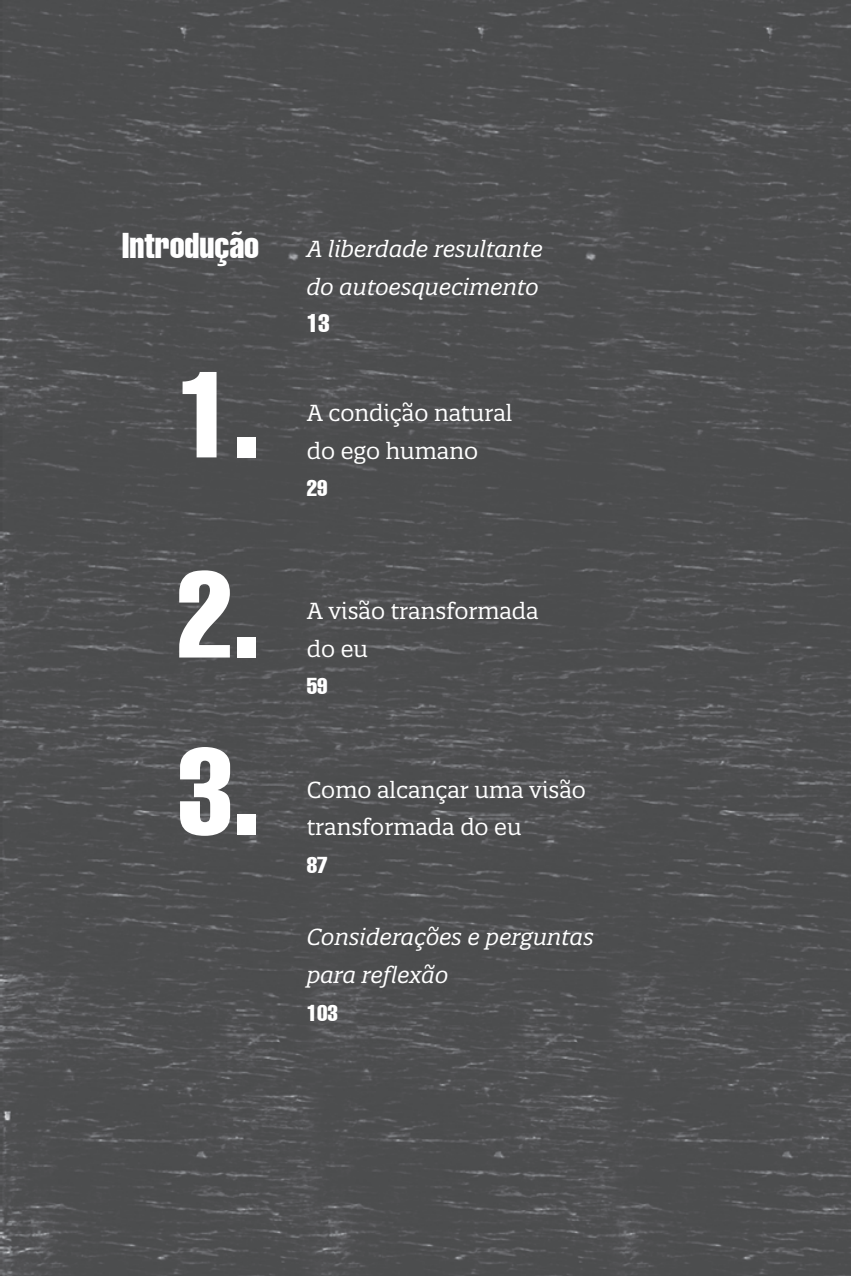
<style>
.page{position:relative;width:851px;height:1276px;background:#fff}
.page>*{position:absolute;margin:0;border:0;box-sizing:border-box;transform-origin:0 0}
.t1{font:extra-condensed 120px "Helvetica";color:#fff}
.t2{font:extra-condensed 35px "Helvetica";color:#fff}
.t3{font:extra-condensed 25px "Helvetica";color:#fff}
.t4{font:22.5px/37.5px "Quatro Slab";color:#fff}
.t5{font:italic 22.5px/37.5px "Quatro Slab";color:#fff}
.t6{font:extra-condensed 22.5px "Helvetica";color:#fff}
</style>
<div class="page">
<img style="left:0;top:0;width:850px;height:1276px">
<h2 class="t2" style="left:122px;top:223px;width:138px">Introdução</h2>
<h1 class="t1" style="left:177px;top:338px;width:85px">1.</h1>
<h1 class="t1" style="left:177px;top:539px;width:85px">2.</h1>
<h1 class="t1" style="left:177px;top:715px;width:85px">3.</h1>
<p class="t5" style="left:306px;top:230px;width:238px">A liberdade resultante do autoesquecimento</p>
<p class="t3" style="left:306px;top:307px;width:25px">13</p>
<p class="t4" style="left:306px;top:394px;width:207px">A condição natural do ego humano</p>
<p class="t6" style="left:306px;top:474px;width:22px">29</p>
<p class="t4" style="left:306px;top:592px;width:233px">A visão transformada do eu</p>
<p class="t6" style="left:306px;top:672px;width:22px">59</p>
<p class="t4" style="left:306px;top:771px;width:281px">Como alcançar uma visão transformada do eu</p>
<p class="t6" style="left:306px;top:850px;width:22px">87</p>
<p class="t5" style="left:306px;top:918px;width:289px">Considerações e perguntas para reflexão</p>
<p class="t6" style="left:306px;top:998px;width:33px">103</p>
</div>
